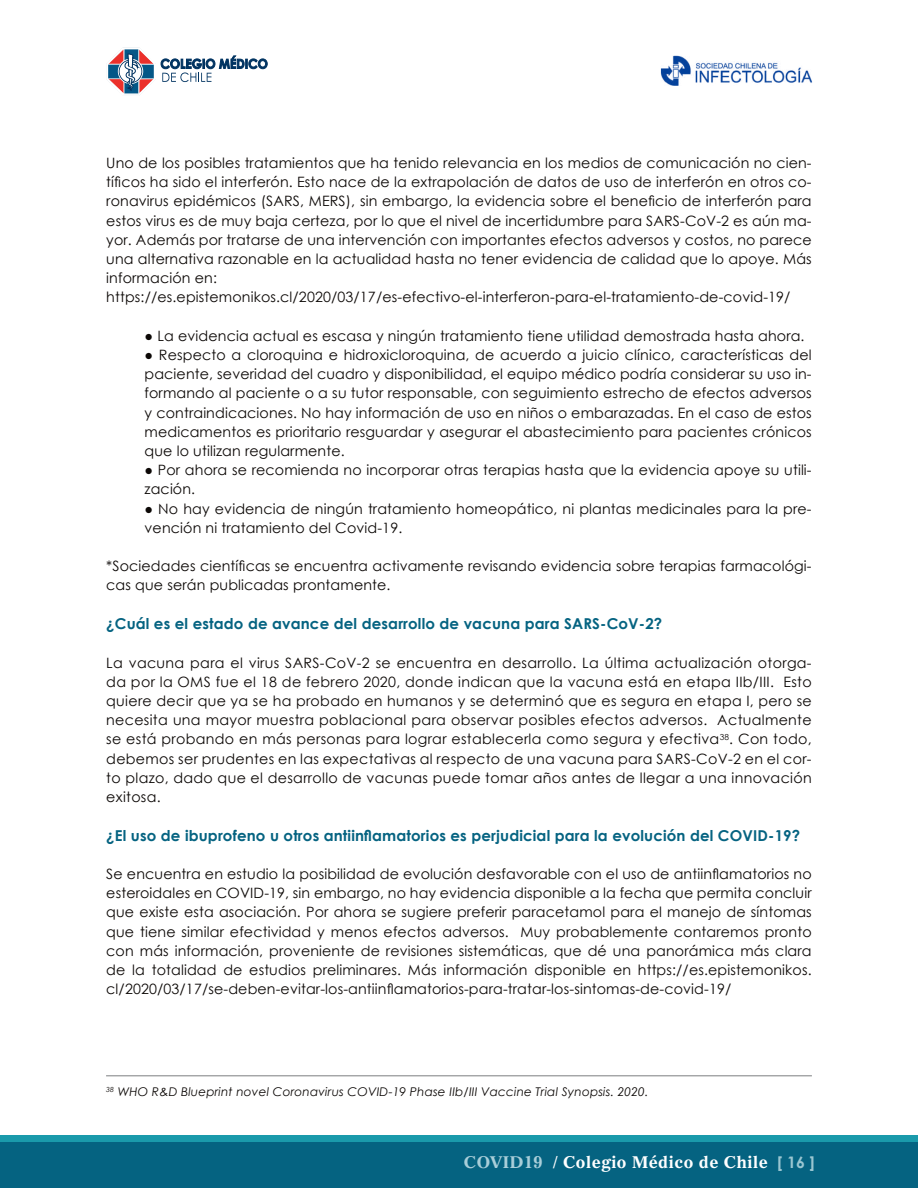
<style>
.page{position:relative;width:918px;height:1188px;background:#fff}
.page>*{position:absolute;margin:0;border:0;box-sizing:border-box;transform-origin:0 0}
.t1{font:700 16.5px "Gazette LT Std";letter-spacing:.025em;color:#fff}
.t2{font:700 15px "Century Gothic";letter-spacing:.01em;color:#056381}
.t3{font:14.25px/19.2px "Century Gothic";letter-spacing:.01em;color:#0c0806}
.t4{font:italic 12px "Century Gothic";letter-spacing:.015em;color:#0c0806}
.s1{color:#a9ced9}
.s2{font-family:"Century Gothic";font-size:15.9px;color:#9ac6d1}
</style>
<div class="page">
<div style="left:0;top:1135px;width:918px;height:8px;background:#1a9aab"></div>
<div style="left:0;top:1142px;width:918px;height:46px;background:#056381"></div>
<img style="left:660px;top:55px;width:152px;height:31px">
<svg style="left:107px;top:49px;width:160px;height:47px"></svg>
<hr style="left:106px;top:1075px;width:706px;height:1px;background:#7c7e81">
<p class="t3" style="left:106px;top:153px;width:707px">Uno de los posibles tratamientos que ha tenido relevancia en los medios de comunicación no cien&shy;tíficos ha sido el interferón. Esto nace de la extrapolación de datos de uso de interferón en otros co&shy;ronavirus epidémicos (SARS, MERS), sin embargo, la evidencia sobre el beneficio de interferón para estos virus es de muy baja certeza, por lo que el nivel de incertidumbre para SARS-CoV-2 es aún ma&shy;yor. Además por tratarse de una intervención con importantes efectos adversos y costos, no parece una alternativa razonable en la actualidad hasta no tener evidencia de calidad que lo apoye. Más información en: https://es.epistemonikos.cl/2020/03/17/es-efectivo-el-interferon-para-el-tratamiento-de-covid-19/</p>
<p class="t3" style="left:145px;top:326px;width:662px">● La evidencia actual es escasa y ningún tratamiento tiene utilidad demostrada hasta ahora.</p>
<p class="t3" style="left:145px;top:345px;width:669px;text-align:justify">● Respecto a cloroquina e hidroxicloroquina, de acuerdo a juicio clínico, características del paciente, severidad del cuadro y disponibilidad, el equipo médico podría considerar su uso in&shy;formando al paciente o a su tutor responsable, con seguimiento estrecho de efectos adversos y contraindicaciones. No hay información de uso en niños o embarazadas. En el caso de estos medicamentos es prioritario resguardar y asegurar el abastecimiento para pacientes crónicos que lo utilizan regularmente.</p>
<p class="t3" style="left:145px;top:460px;width:669px">● Por ahora se recomienda no incorporar otras terapias hasta que la evidencia apoye su utili&shy;zación.</p>
<p class="t3" style="left:145px;top:499px;width:669px">● No hay evidencia de ningún tratamiento homeopático, ni plantas medicinales para la pre&shy;vención ni tratamiento del Covid-19.</p>
<p class="t3" style="left:106px;top:556px;width:707px">*Sociedades científicas se encuentra activamente revisando evidencia sobre terapias farmacológi&shy;cas que serán publicadas prontamente.</p>
<p class="t2" style="left:106px;top:612px;width:558px">¿Cuál es el estado de avance del desarrollo de vacuna para SARS-CoV-2?</p>
<p class="t3" style="left:106px;top:653px;width:707px;text-align:justify">La vacuna para el virus SARS-CoV-2 se encuentra en desarrollo. La última actualización otorga&shy;da por la OMS fue el 18 de febrero 2020, donde indican que la vacuna está en etapa IIb/III. Esto quiere decir que ya se ha probado en humanos y se determinó que es segura en etapa I, pero se necesita una mayor muestra poblacional para observar posibles efectos adversos. Actualmente se está probando en más personas para lograr establecerla como segura y efectiva<sup>38</sup>. Con todo, debemos ser prudentes en las expectativas al respecto de una vacuna para SARS-CoV-2 en el cor&shy;to plazo, dado que el desarrollo de vacunas puede tomar años antes de llegar a una innovación exitosa.</p>
<p class="t2" style="left:106px;top:824px;width:695px">¿El uso de ibuprofeno u otros antiinflamatorios es perjudicial para la evolución del COVID-19?</p>
<p class="t3" style="left:106px;top:864px;width:707px;text-align:justify">Se encuentra en estudio la posibilidad de evolución desfavorable con el uso de antiinflamatorios no esteroidales en COVID-19, sin embargo, no hay evidencia disponible a la fecha que permita concluir que existe esta asociación. Por ahora se sugiere preferir paracetamol para el manejo de síntomas que tiene similar efectividad y menos efectos adversos. Muy probablemente contaremos pronto con más información, proveniente de revisiones sistemáticas, que dé una panorámica más clara de la totalidad de estudios preliminares. Más información disponible en https://es.epistemonikos. cl/2020/03/17/se-deben-evitar-los-antiinflamatorios-para-tratar-los-sintomas-de-covid-19/</p>
<p class="t4" style="left:106px;top:1083px;width:544px"><sup>38</sup> WHO R&amp;D Blueprint novel Coronavirus COVID-19 Phase IIb/III Vaccine Trial Synopsis. 2020.</p>
<p class="t1" style="left:464px;top:1152px;width:353px"><span class="s1">COVID19</span> / Colegio Médico de Chile <span class="s2">[ 16 ]</span></p>
</div>
